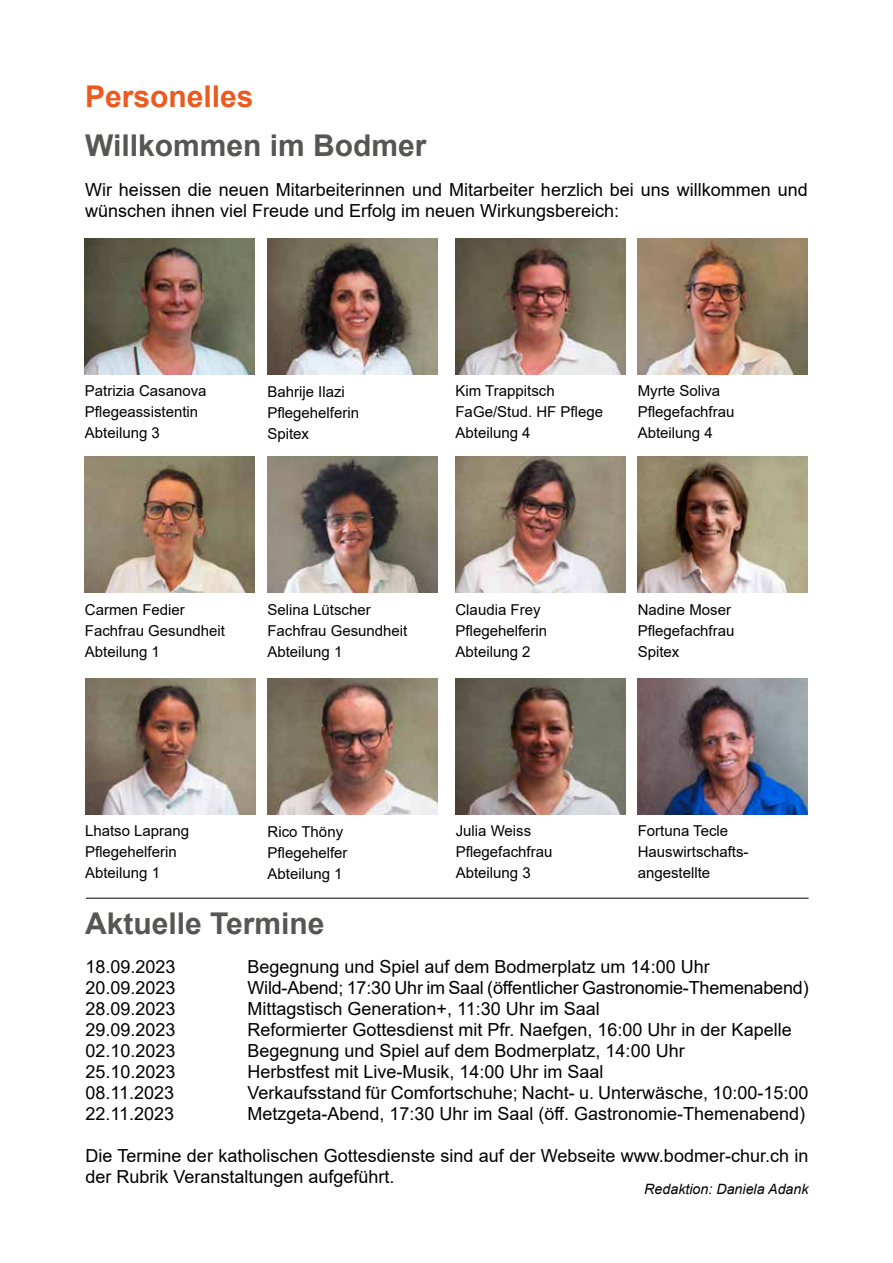
<style>
.page{position:relative;width:893px;height:1263px;background:#fff}
.page>*{position:absolute;margin:0;border:0;box-sizing:border-box;transform-origin:0 0}
.t1{font:700 30px "Arial";color:#565655}
.t2{font:700 30px "Arial";color:#eb5a1f}
.t3{font:18px/21px "Arial";color:#000}
.t4{font:15px/21px "Arial";color:#000}
.t5{font:italic 14.25px "Arial";color:#000}
</style>
<div class="page">
<img style="left:267px;top:238px;width:170px;height:136px">
<hr style="left:86px;top:898px;width:722px;height:1px;background:#000">
<img style="left:85px;top:238px;width:170px;height:136px">
<img style="left:455px;top:238px;width:171px;height:136px">
<img style="left:638px;top:238px;width:170px;height:136px">
<img style="left:267px;top:456px;width:170px;height:136px">
<img style="left:85px;top:456px;width:170px;height:136px">
<img style="left:455px;top:456px;width:171px;height:136px">
<img style="left:638px;top:456px;width:170px;height:136px">
<img style="left:268px;top:678px;width:170px;height:136px">
<img style="left:85px;top:678px;width:170px;height:136px">
<img style="left:456px;top:678px;width:170px;height:136px">
<img style="left:638px;top:678px;width:170px;height:136px">
<h1 class="t2" style="left:85px;top:75px;width:170px">Personelles</h1>
<h1 class="t1" style="left:85px;top:124px;width:343px">Willkommen im Bodmer</h1>
<p class="t3" style="left:85px;top:179px;width:724px">Wir heissen die neuen Mitarbeiterinnen und Mitarbeiter herzlich bei uns willkommen und wünschen ihnen viel Freude und Erfolg im neuen Wirkungsbereich:</p>
<p class="t4" style="left:85px;top:380px;width:123px">Patrizia Casanova<br>Pflegeassistentin<br>Abteilung 3</p>
<p class="t4" style="left:267px;top:381px;width:93px">Bahrije Ilazi<br>Pflegehelferin<br>Spitex</p>
<p class="t4" style="left:455px;top:380px;width:149px">Kim Trappitsch<br>FaGe/Stud. HF Pflege<br>Abteilung 4</p>
<p class="t4" style="left:638px;top:380px;width:98px">Myrte Soliva<br>Pflegefachfrau<br>Abteilung 4</p>
<p class="t4" style="left:85px;top:599px;width:142px">Carmen Fedier<br>Fachfrau Gesundheit<br>Abteilung 1</p>
<p class="t4" style="left:455px;top:599px;width:93px">Claudia Frey<br>Pflegehelferin<br>Abteilung 2</p>
<p class="t4" style="left:638px;top:599px;width:98px">Nadine Moser<br>Pflegefachfrau<br>Spitex</p>
<p class="t4" style="left:267px;top:599px;width:142px">Selina Lütscher<br>Fachfrau Gesundheit<br>Abteilung 1</p>
<p class="t4" style="left:85px;top:821px;width:106px">Lhatso Laprang<br>Pflegehelferin<br>Abteilung 1</p>
<p class="t4" style="left:456px;top:821px;width:98px">Julia Weiss<br>Pflegefachfrau<br>Abteilung 3</p>
<p class="t4" style="left:638px;top:821px;width:112px">Fortuna Tecle<br>Hauswirtschafts&shy;angestellte</p>
<p class="t4" style="left:268px;top:821px;width:82px">Rico Thöny<br>Pflegehelfer<br>Abteilung 1</p>
<h1 class="t1" style="left:85px;top:902px;width:241px">Aktuelle Termine</h1>
<p class="t3" style="left:85px;top:956px;width:92px">18.09.2023</p>
<p class="t3" style="left:247px;top:956px;width:464px">Begegnung und Spiel auf dem Bodmerplatz um 14:00 Uhr</p>
<p class="t3" style="left:85px;top:977px;width:92px">20.09.2023</p>
<p class="t3" style="left:247px;top:977px;width:563px">Wild-Abend; 17:30 Uhr im Saal (öffentlicher Gastronomie-Themenabend)</p>
<p class="t3" style="left:85px;top:998px;width:92px">28.09.2023</p>
<p class="t3" style="left:247px;top:998px;width:354px">Mittagstisch Generation+, 11:30 Uhr im Saal</p>
<p class="t3" style="left:85px;top:1019px;width:92px">29.09.2023</p>
<p class="t3" style="left:247px;top:1019px;width:546px">Reformierter Gottesdienst mit Pfr. Naefgen, 16:00 Uhr in der Kapelle</p>
<p class="t3" style="left:85px;top:1040px;width:92px">02.10.2023</p>
<p class="t3" style="left:247px;top:1040px;width:439px">Begegnung und Spiel auf dem Bodmerplatz, 14:00 Uhr</p>
<p class="t3" style="left:85px;top:1061px;width:92px">25.10.2023</p>
<p class="t3" style="left:247px;top:1061px;width:358px">Herbstfest mit Live-Musik, 14:00 Uhr im Saal</p>
<p class="t3" style="left:85px;top:1082px;width:90px">08.11.2023</p>
<p class="t3" style="left:247px;top:1082px;width:563px">Verkaufsstand für Comfortschuhe; Nacht- u. Unterwäsche, 10:00-15:00</p>
<p class="t3" style="left:85px;top:1103px;width:90px">22.11.2023</p>
<p class="t3" style="left:247px;top:1103px;width:559px">Metzgeta-Abend, 17:30 Uhr im Saal (öff. Gastronomie-Themenabend)</p>
<p class="t3" style="left:85px;top:1145px;width:725px">Die Termine der katholischen Gottesdienste sind auf der Webseite www.bodmer-chur.ch in der Rubrik Veranstaltungen aufgeführt.</p>
<p class="t5" style="left:644px;top:1179px;width:166px">Redaktion: Daniela Adank</p>
</div>
